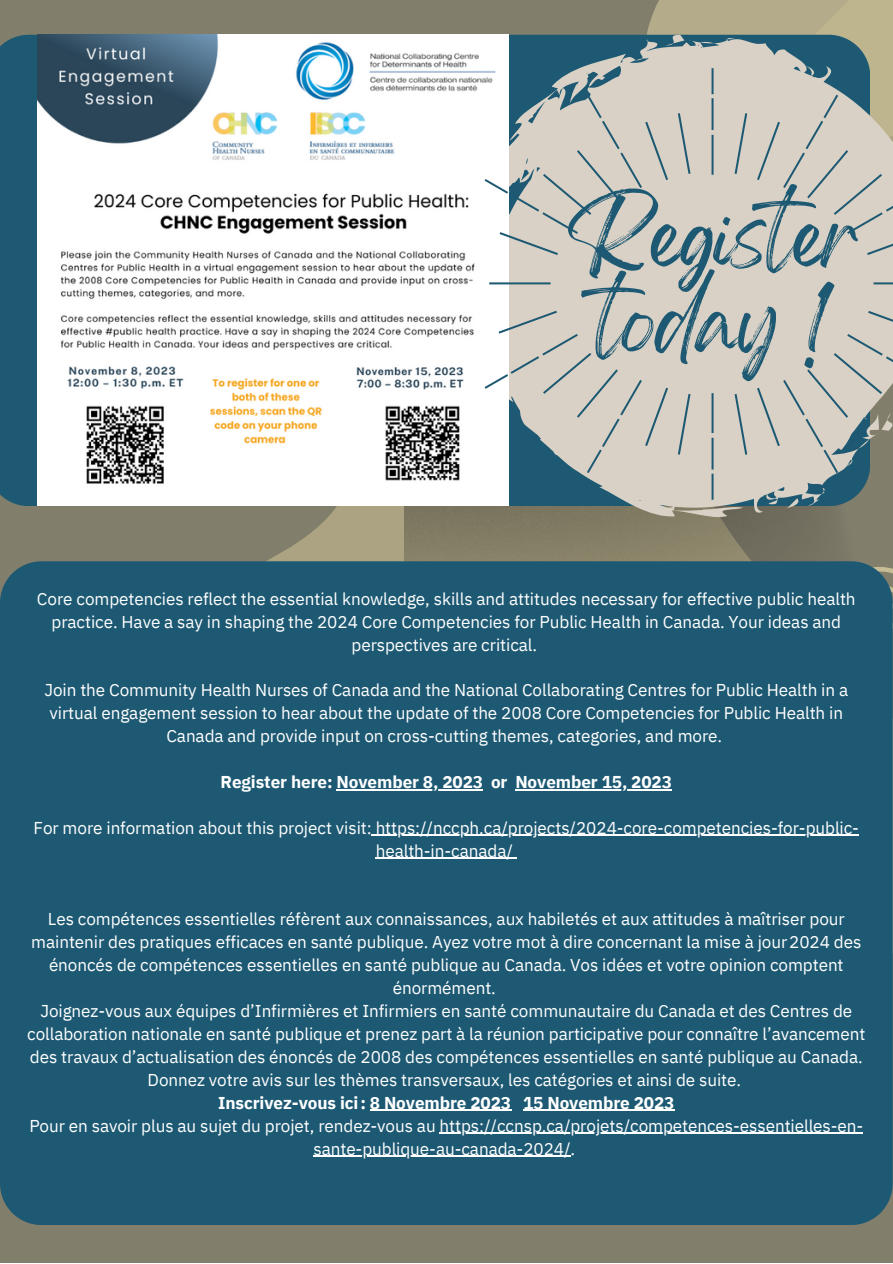
<style>
.page{position:relative;width:893px;height:1264px;background:#fff}
.page>*{position:absolute;margin:0;border:0;box-sizing:border-box;transform-origin:0 0}
.t1{font:64.2px/86.6px "Gellatio";letter-spacing:-.005em;color:#1d5973;text-align:center}
.t2{font:17.1px/23px "IBM Plex Sans";letter-spacing:-.005em;color:#fff;text-align:center}
.t3{font:700 17.1px "IBM Plex Sans";letter-spacing:-.005em;color:#fff}
</style>
<div class="page">
<div style="left:0;top:0;width:892px;height:1262px;background:#827e6c"></div>
<svg style="left:267px;top:506px;width:138px;height:55px;fill:#aba381"></svg>
<img style="left:405px;top:506px;width:426px;height:55px">
<div style="left:0;top:35px;width:645px;height:471px;background:#1d5973"></div>
<svg style="left:645px;top:0;width:247px;height:39px;background:#a8a588"></svg>
<svg style="left:472px;top:39px;width:420px;height:478px"></svg>
<img style="left:38px;top:35px;width:471px;height:471px">
<div style="left:0;top:561px;width:892px;height:663px;background:#1d5973"></div>
<svg style="left:484px;top:68px;width:408px;height:432px;background:#c8c7bf"></svg>
<hr style="left:336px;top:789px;width:147px;height:1px;background:#fff">
<hr style="left:515px;top:789px;width:157px;height:1px;background:#fff">
<hr style="left:371px;top:834px;width:488px;height:2px;background:#fff">
<hr style="left:376px;top:857px;width:137px;height:1px;background:#fff">
<hr style="left:370px;top:1109px;width:141px;height:1px;background:#fff">
<hr style="left:523px;top:1109px;width:151px;height:1px;background:#fff">
<hr style="left:439px;top:1132px;width:424px;height:1px;background:#fff">
<hr style="left:313px;top:1155px;width:257px;height:1px;background:#fff">
<p class="t1" style="left:566px;top:214px;width:298px">Register today !</p>
<p class="t2" style="left:37px;top:587px;width:820px">Core competencies reflect the essential knowledge, skills and attitudes necessary for effective public health practice. Have a say in shaping the 2024 Core Competencies for Public Health in Canada. Your ideas and perspectives are critical.</p>
<p class="t2" style="left:44px;top:678px;width:805px">Join the Community Health Nurses of Canada and the National Collaborating Centres for Public Health in a virtual engagement session to hear about the update of the 2008 Core Competencies for Public Health in<br>Canada and provide input on cross-cutting themes, categories, and more.</p>
<p class="t3" style="left:220px;top:770px;width:453px">Register here: November 8, 2023 or November 15, 2023</p>
<p class="t2" style="left:34px;top:816px;width:827px">For more information about this project visit: https://nccph.ca/projects/2024-core-competencies-for-public&shy;health-in-canada/</p>
<p class="t2" style="left:31px;top:907px;width:831px">Les compétences essentielles réfèrent aux connaissances, aux habiletés et aux attitudes à maîtriser pour maintenir des pratiques efficaces en santé publique. Ayez votre mot à dire concernant la mise à jour2024 des énoncés de compétences essentielles en santé publique au Canada. Vos idées et votre opinion comptent énormément.</p>
<p class="t2" style="left:27px;top:999px;width:839px">Joignez-vous aux équipes d’Infirmières et Infirmiers en santé communautaire du Canada et des Centres de collaboration nationale en santé publique et prenez part à la réunion participative pour connaître l’avancement des travaux d’actualisation des énoncés de 2008 des compétences essentielles en santé publique au Canada.<br>Donnez votre avis sur les thèmes transversaux, les catégories et ainsi de suite.</p>
<p class="t3" style="left:218px;top:1091px;width:458px">Inscrivez-vous ici: 8 Novembre 2023 15 Novembre 2023</p>
<p class="t2" style="left:29px;top:1113px;width:835px">Pour en savoir plus au sujet du projet, rendez-vous au https://ccnsp.ca/projets/competences-essentielles-en&shy;sante-publique-au-canada-2024/.</p>
</div>
